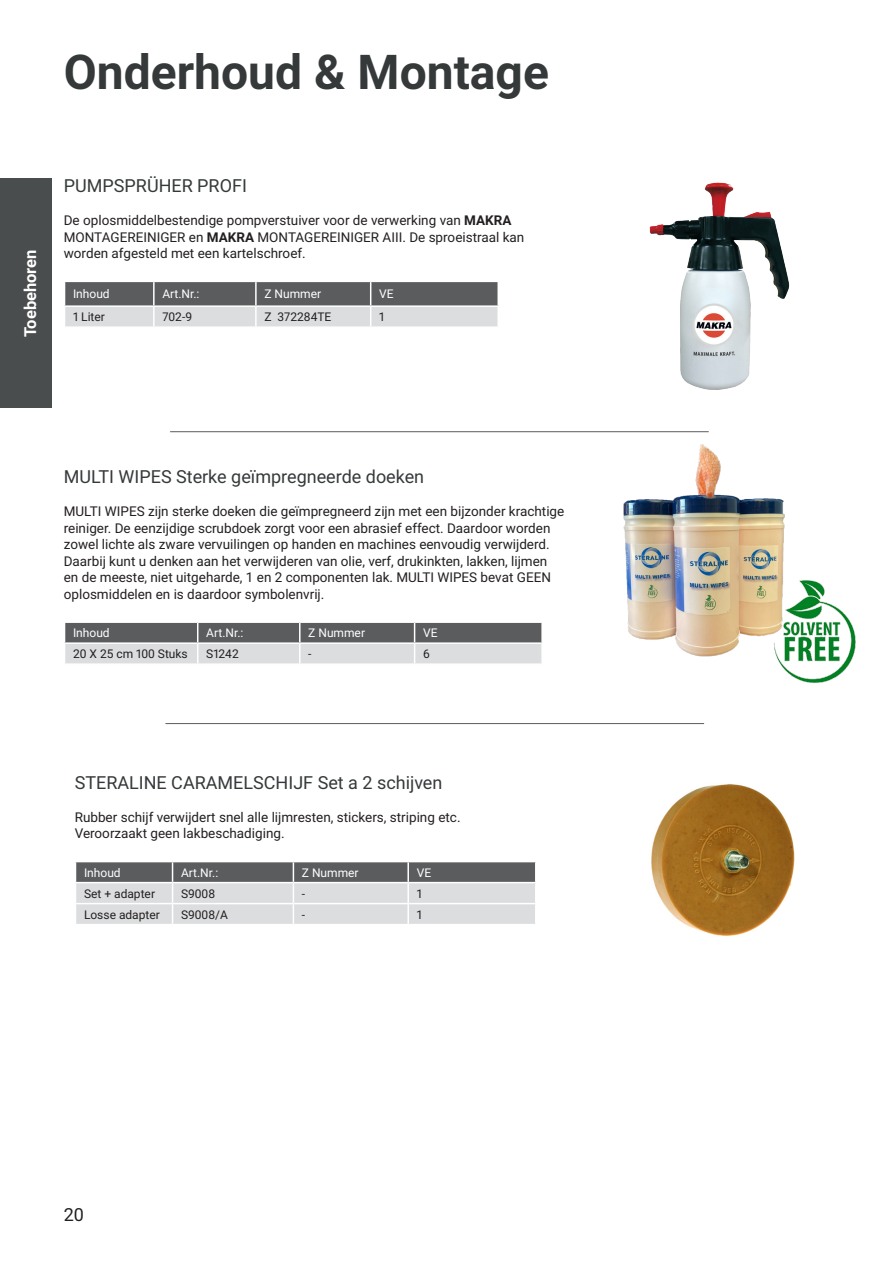
<style>
.page{position:relative;width:893px;height:1263px;background:#fff}
.page>*{position:absolute;margin:0;border:0;box-sizing:border-box;transform-origin:0 0}
.t1{font:700 48px "Roboto";color:#35393a}
.t2{font:18px "Roboto";color:#35393a}
.t3{font:18px "Roboto";color:#231f20}
.t4{font:700 16.5px "Roboto";color:#fff}
.t5{font:13.5px/16.5px "Roboto";color:#231f20}
.t6{font:12px "Roboto";color:#231f20}
.t7{font:12px "Roboto";color:#fff}
.s1{font-weight:700}
</style>
<div class="page">
<hr style="left:170px;top:431px;width:539px;height:1px;background:#5a5c5d">
<svg style="left:64px;top:622px;width:478px;height:41px;background:#a1a2a4"></svg>
<hr style="left:165px;top:723px;width:539px;height:1px;background:#5a5c5d">
<svg style="left:64px;top:281px;width:435px;height:45px;background:#9c9d9f"></svg>
<img style="left:649px;top:182px;width:141px;height:208px">
<div style="left:0;top:179px;width:51px;height:229px;background:#494d4e"></div>
<img style="left:623px;top:444px;width:162px;height:213px">
<img style="left:764px;top:578px;width:92px;height:106px">
<svg style="left:75px;top:861px;width:461px;height:63px;background:#b5b7b8"></svg>
<hr style="left:407px;top:904px;width:2px;height:20px;background:#fff">
<hr style="left:535px;top:904px;width:2px;height:20px;background:#fff">
<hr style="left:75px;top:903px;width:98px;height:1px;background:#fff">
<hr style="left:173px;top:903px;width:120px;height:1px;background:#fff">
<hr style="left:293px;top:903px;width:115px;height:1px;background:#fff">
<hr style="left:408px;top:903px;width:129px;height:1px;background:#fff">
<img style="left:651px;top:784px;width:144px;height:152px">
<p class="t1" style="left:64px;top:38px;width:487px">Onderhoud &amp; Montage</p>
<p class="t4" style="left:19px;top:337px;width:89px;rotate:-90deg">Toebehoren</p>
<p class="t2" style="left:64px;top:173px;width:185px">PUMPSPRÜHER PROFI</p>
<p class="t5" style="left:64px;top:212px;width:462px">De oplosmiddelbestendige pompverstuiver voor de verwerking van <span class="s1">MAKRA<br></span>MONTAGEREINIGER en <span class="s1">MAKRA</span> MONTAGEREINIGER AIII. De sproeistraal kan worden afgesteld met een kartelschroef.</p>
<p class="t7" style="left:73px;top:286px;width:38px">Inhoud</p>
<p class="t7" style="left:162px;top:286px;width:39px">Art.Nr.:</p>
<p class="t7" style="left:264px;top:286px;width:58px">Z Nummer</p>
<p class="t7" style="left:379px;top:286px;width:16px">VE</p>
<p class="t6" style="left:73px;top:308px;width:33px">1 Liter</p>
<p class="t6" style="left:162px;top:308px;width:31px">702-9</p>
<p class="t6" style="left:264px;top:308px;width:69px">Z 372284TE</p>
<p class="t6" style="left:379px;top:308px;width:7px">1</p>
<p class="t2" style="left:64px;top:464px;width:362px">MULTI WIPES Sterke geïmpregneerde doeken</p>
<p class="t5" style="left:64px;top:503px;width:502px">MULTI WIPES zijn sterke doeken die geïmpregneerd zijn met een bijzonder krachtige reiniger. De eenzijdige scrubdoek zorgt voor een abrasief effect. Daardoor worden zowel lichte als zware vervuilingen op handen en machines eenvoudig verwijderd.<br>Daarbij kunt u denken aan het verwijderen van olie, verf, drukinkten, lakken, lijmen en de meeste, niet uitgeharde, 1 en 2 componenten lak. MULTI WIPES bevat GEEN oplosmiddelen en is daardoor symbolenvrij.</p>
<p class="t7" style="left:73px;top:624px;width:38px">Inhoud</p>
<p class="t7" style="left:206px;top:624px;width:39px">Art.Nr.:</p>
<p class="t7" style="left:308px;top:624px;width:58px">Z Nummer</p>
<p class="t7" style="left:423px;top:624px;width:16px">VE</p>
<p class="t6" style="left:73px;top:645px;width:116px">20 X 25 cm 100 Stuks</p>
<p class="t6" style="left:206px;top:645px;width:34px">S1242</p>
<p class="t6" style="left:308px;top:645px;width:5px">-</p>
<p class="t6" style="left:423px;top:645px;width:8px">6</p>
<p class="t2" style="left:75px;top:770px;width:369px">STERALINE CARAMELSCHIJF Set a 2 schijven</p>
<p class="t5" style="left:75px;top:808px;width:387px">Rubber schijf verwijdert snel alle lijmresten, stickers, striping etc.</p>
<p class="t5" style="left:75px;top:825px;width:211px">Veroorzaakt geen lakbeschadiging.</p>
<p class="t7" style="left:84px;top:864px;width:38px">Inhoud</p>
<p class="t7" style="left:181px;top:864px;width:39px">Art.Nr.:</p>
<p class="t7" style="left:302px;top:864px;width:58px">Z Nummer</p>
<p class="t7" style="left:417px;top:864px;width:16px">VE</p>
<p class="t6" style="left:84px;top:885px;width:73px">Set + adapter</p>
<p class="t6" style="left:181px;top:885px;width:36px">S9008</p>
<p class="t6" style="left:302px;top:885px;width:5px">-</p>
<p class="t6" style="left:417px;top:885px;width:7px">1</p>
<p class="t6" style="left:84px;top:906px;width:77px">Losse adapter</p>
<p class="t6" style="left:181px;top:906px;width:48px">S9008/A</p>
<p class="t6" style="left:302px;top:906px;width:5px">-</p>
<p class="t6" style="left:417px;top:906px;width:7px">1</p>
<p class="t3" style="left:64px;top:1202px;width:22px">20</p>
</div>
